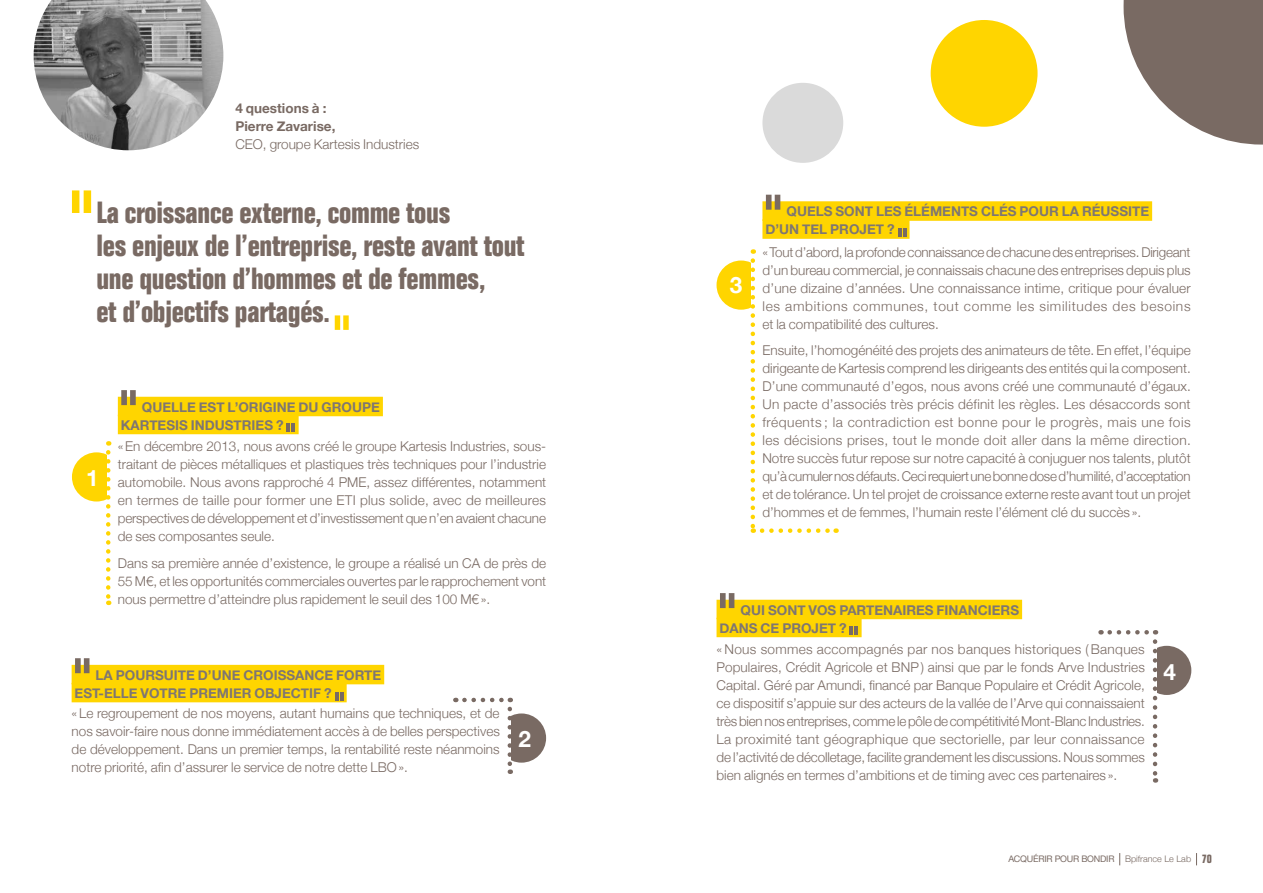
<style>
.page{position:relative;width:1263px;height:893px;background:#fff}
.page>*{position:absolute;margin:0;border:0;box-sizing:border-box;transform-origin:0 0}
.t1{font:700 condensed 30px/33px "Folio";letter-spacing:-.01em;color:#796a63}
.t2{font:700 22.5px "Helvetica Neue";color:#fff}
.t3{font:300 13.5px/18px "Helvetica Neue";color:#796a63;text-align:justify}
.t4{font:700 13.5px/18px "Helvetica Neue";color:#7e7672}
.t5{font:700 13.5px/18px "Helvetica Neue";color:#796a63}
.t6{font:9px "Helvetica Neue";letter-spacing:-.025em;color:#796a63}
.s1{font-weight:300}
.s2{font-family:"Folio";font-weight:700;font-stretch:condensed;font-size:12px}
</style>
<div class="page">
<img style="left:34px;top:0;width:189px;height:150px">
<svg style="left:1123px;top:0;width:140px;height:145px"></svg>
<div style="left:931px;top:20px;width:106px;height:107px;background:#ffd500;border-radius:50%"></div>
<div style="left:762px;top:83px;width:81px;height:80px;background:#dadada;border-radius:50%"></div>
<svg style="left:1119px;top:853px;width:1px;height:12px"></svg>
<svg style="left:1196px;top:853px;width:1px;height:12px"></svg>
<div style="left:1142px;top:646px;width:49px;height:49px;background:#796a63;border-radius:50%"></div>
<div style="left:1109px;top:638px;width:47px;height:73px;background:#fff"></div>
<svg style="left:1110px;top:630px;width:46px;height:4px"></svg>
<svg style="left:1153px;top:641px;width:4px;height:142px"></svg>
<div style="left:716px;top:600px;width:306px;height:19px;background:#ffd500"></div>
<div style="left:716px;top:618px;width:146px;height:19px;background:#ffd500"></div>
<svg style="left:850px;top:627px;width:8px;height:8px"></svg>
<svg style="left:720px;top:593px;width:14px;height:15px"></svg>
<div style="left:716px;top:261px;width:50px;height:49px;background:#ffd500;border-radius:50%"></div>
<div style="left:751px;top:250px;width:48px;height:193px;background:#fff"></div>
<svg style="left:750px;top:261px;width:5px;height:272px"></svg>
<svg style="left:762px;top:528px;width:75px;height:5px"></svg>
<div style="left:762px;top:201px;width:390px;height:20px;background:#ffd500"></div>
<div style="left:762px;top:219px;width:147px;height:20px;background:#ffd500"></div>
<svg style="left:898px;top:228px;width:8px;height:9px"></svg>
<svg style="left:766px;top:195px;width:14px;height:15px"></svg>
<div style="left:72px;top:452px;width:49px;height:49px;background:#ffd500;border-radius:50%"></div>
<div style="left:107px;top:442px;width:47px;height:147px;background:#fff"></div>
<svg style="left:106px;top:452px;width:4px;height:153px"></svg>
<div style="left:118px;top:397px;width:265px;height:19px;background:#ffd500"></div>
<div style="left:118px;top:415px;width:181px;height:19px;background:#ffd500"></div>
<svg style="left:287px;top:424px;width:8px;height:8px"></svg>
<svg style="left:121px;top:390px;width:15px;height:15px"></svg>
<div style="left:497px;top:713px;width:49px;height:50px;background:#796a63;border-radius:50%"></div>
<div style="left:463px;top:705px;width:48px;height:73px;background:#fff"></div>
<svg style="left:464px;top:698px;width:47px;height:4px"></svg>
<svg style="left:508px;top:709px;width:4px;height:65px"></svg>
<div style="left:72px;top:665px;width:312px;height:19px;background:#ffd500"></div>
<div style="left:72px;top:683px;width:275px;height:19px;background:#ffd500"></div>
<svg style="left:335px;top:692px;width:8px;height:9px"></svg>
<svg style="left:75px;top:658px;width:15px;height:15px"></svg>
<svg style="left:72px;top:190px;width:19px;height:23px"></svg>
<svg style="left:335px;top:315px;width:14px;height:15px"></svg>
<p class="t5" style="left:235px;top:99px;width:101px">4 questions à :<br>Pierre Zavarise,</p>
<p class="t3" style="left:235px;top:134px;width:185px">CEO, groupe Kartesis Industries</p>
<h1 class="t1" style="left:96px;top:196px;width:430px">La croissance externe, comme tous<br>les enjeux de l’entreprise, reste avant tout une question d’hommes et de femmes,<br>et d’objectifs partagés.</h1>
<h2 class="t2" style="left:86px;top:460px;width:14px">1</h2>
<p class="t4" style="left:121px;top:398px;width:261px;text-indent:21px">QUELLE EST L’ORIGINE DU GROUPE<br>KARTESIS INDUSTRIES ?</p>
<p class="t3" style="left:118px;top:436px;width:430px">«En décembre 2013, nous avons créé le groupe Kartesis Industries, sous&shy;traitant de pièces métalliques et plastiques très techniques pour l’industrie automobile. Nous avons rapproché 4 PME, assez différentes, notamment en termes de taille pour former une ETI plus solide, avec de meilleures perspectives de développement et d’investissement que n’en avaient chacune de ses composantes seule.</p>
<p class="t3" style="left:118px;top:553px;width:430px">Dans sa première année d’existence, le groupe a réalisé un CA de près de 55 M€, et les opportunités commerciales ouvertes par le rapprochement vont nous permettre d’atteindre plus rapidement le seuil des 100 M€».</p>
<p class="t4" style="left:75px;top:666px;width:308px;text-indent:21px">LA POURSUITE D’UNE CROISSANCE FORTE<br>EST-ELLE VOTRE PREMIER OBJECTIF ?</p>
<p class="t3" style="left:72px;top:704px;width:430px">«Le regroupement de nos moyens, autant humains que techniques, et de nos savoir-faire nous donne immédiatement accès à de belles perspectives de développement. Dans un premier temps, la rentabilité reste néanmoins notre priorité, afin d’assurer le service de notre dette LBO».</p>
<h2 class="t2" style="left:518px;top:722px;width:14px">2</h2>
<h2 class="t2" style="left:730px;top:267px;width:14px">3</h2>
<p class="t4" style="left:765px;top:203px;width:385px;text-indent:21px">QUELS SONT LES ÉLÉMENTS CLÉS POUR LA RÉUSSITE<br>D’UN TEL PROJET ?</p>
<p class="t3" style="left:762px;top:242px;width:430px">«Tout d’abord, la profonde connaissance de chacune des entreprises. Dirigeant d’un bureau commercial, je connaissais chacune des entreprises depuis plus d’une dizaine d’années. Une connaissance intime, critique pour évaluer les ambitions communes, tout comme les similitudes des besoins et la compatibilité des cultures.</p>
<p class="t3" style="left:762px;top:341px;width:430px">Ensuite, l’homogénéité des projets des animateurs de tête. En effet, l’équipe dirigeante de Kartesis comprend les dirigeants des entités qui la composent.<br>D’une communauté d’egos, nous avons créé une communauté d’égaux.<br>Un pacte d’associés très précis définit les règles. Les désaccords sont fréquents ; la contradiction est bonne pour le progrès, mais une fois les décisions prises, tout le monde doit aller dans la même direction.<br>Notre succès futur repose sur notre capacité à conjuguer nos talents, plutôt qu’à cumuler nos défauts. Ceci requiert une bonne dose d’humilité, d’acceptation et de tolérance. Un tel projet de croissance externe reste avant tout un projet d’hommes et de femmes, l’humain reste l’élément clé du succès ».</p>
<p class="t4" style="left:719px;top:601px;width:301px;text-indent:21px">QUI SONT VOS PARTENAIRES FINANCIERS<br>DANS CE PROJET ?</p>
<p class="t3" style="left:716px;top:639px;width:430px">« Nous sommes accompagnés par nos banques historiques (Banques Populaires, Crédit Agricole et BNP) ainsi que par le fonds Arve Industries Capital. Géré par Amundi, financé par Banque Populaire et Crédit Agricole, ce dispositif s’appuie sur des acteurs de la vallée de l’Arve qui connaissaient très bien nos entreprises, comme le pôle de compétitivité Mont-Blanc Industries.<br>La proximité tant géographique que sectorielle, par leur connaissance de l’activité de décolletage, facilite grandement les discussions. Nous sommes bien alignés en termes d’ambitions et de timing avec ces partenaires ».</p>
<h2 class="t2" style="left:1163px;top:654px;width:14px">4</h2>
<p class="t6" style="left:1008px;top:853px;width:205px">ACQUÉRIR POUR BONDIR <span class="s1">Bpifrance Le Lab</span> <span class="s2">70</span></p>
</div>
